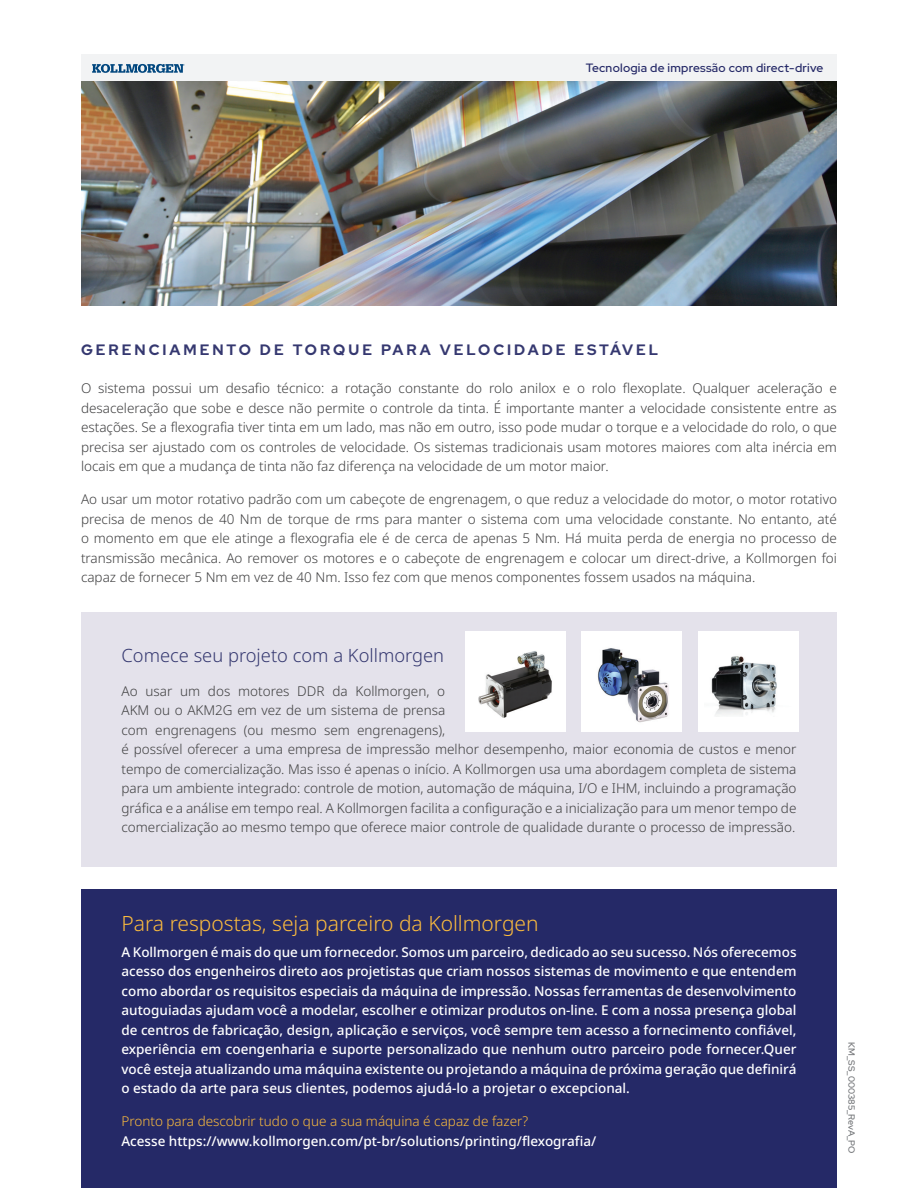
<style>
.page{position:relative;width:918px;height:1188px;background:#fff}
.page>*{position:absolute;margin:0;border:0;box-sizing:border-box;transform-origin:0 0}
.t1{font:300 21px "Noto Sans";color:#fbbb3e}
.t2{font:300 18.3px "Noto Sans";color:#353870}
.t3{font:700 15px "Red Hat Display";letter-spacing:.2em;color:#353870}
.t4{font:300 13.5px/19.5px "Noto Sans";color:#3e3e3f;text-align:justify}
.t5{font:500 13.5px/19.5px "Noto Sans";color:#fff;text-align:justify}
.t6{font:300 13.5px "Noto Sans";color:#fbbb3e}
.t7{font:500 12px "Red Hat Display";letter-spacing:.02em;color:#252967}
.t8{font:500 9px "Red Hat Display";color:#76787b}
</style>
<div class="page">
<div style="left:81px;top:54px;width:756px;height:27px;background:#f2f3f4"></div>
<svg style="left:92px;top:64px;width:93px;height:9px"></svg>
<div style="left:81px;top:890px;width:756px;height:298px;background:#252967"></div>
<img style="left:81px;top:81px;width:756px;height:224px">
<div style="left:81px;top:612px;width:756px;height:255px;background:#e4e2eb"></div>
<div style="left:465px;top:632px;width:101px;height:100px;background:#fff"></div>
<div style="left:581px;top:632px;width:100px;height:100px;background:#fff"></div>
<div style="left:698px;top:632px;width:101px;height:100px;background:#fff"></div>
<img style="left:478px;top:651px;width:74px;height:67px">
<img style="left:597px;top:648px;width:72px;height:75px">
<img style="left:711px;top:656px;width:66px;height:60px">
<p class="t7" style="left:586px;top:60px;width:239px">Tecnologia de impressão com direct-drive</p>
<p class="t3" style="left:81px;top:340px;width:579px">GERENCIAMENTO DE TORQUE PARA VELOCIDADE ESTÁVEL</p>
<p class="t4" style="left:81px;top:379px;width:758px">O sistema possui um desafio técnico: a rotação constante do rolo anilox e o rolo flexoplate. Qualquer aceleração e desaceleração que sobe e desce não permite o controle da tinta. É importante manter a velocidade consistente entre as estações. Se a flexografia tiver tinta em um lado, mas não em outro, isso pode mudar o torque e a velocidade do rolo, o que precisa ser ajustado com os controles de velocidade. Os sistemas tradicionais usam motores maiores com alta inércia em locais em que a mudança de tinta não faz diferença na velocidade de um motor maior.</p>
<p class="t4" style="left:81px;top:490px;width:758px">Ao usar um motor rotativo padrão com um cabeçote de engrenagem, o que reduz a velocidade do motor, o motor rotativo precisa de menos de 40 Nm de torque de rms para manter o sistema com uma velocidade constante. No entanto, até o momento em que ele atinge a flexografia ele é de cerca de apenas 5 Nm. Há muita perda de energia no processo de transmissão mecânica. Ao remover os motores e o cabeçote de engrenagem e colocar um direct-drive, a Kollmorgen foi capaz de fornecer 5 Nm em vez de 40 Nm. Isso fez com que menos componentes fossem usados na máquina.</p>
<h2 class="t2" style="left:122px;top:642px;width:324px">Comece seu projeto com a Kollmorgen</h2>
<p class="t4" style="left:122px;top:682px;width:677px;text-align:left">Ao usar um dos motores DDR da Kollmorgen, o<br>AKM ou o AKM2G em vez de um sistema de prensa<br>com engrenagens (ou mesmo sem engrenagens),<br>é possível oferecer a uma empresa de impressão melhor desempenho, maior economia de custos e menor tempo de comercialização. Mas isso é apenas o início. A Kollmorgen usa uma abordagem completa de sistema para um ambiente integrado: controle de motion, automação de máquina, I/O e IHM, incluindo a programação gráfica e a análise em tempo real. A Kollmorgen facilita a configuração e a inicialização para um menor tempo de comercialização ao mesmo tempo que oferece maior controle de qualidade durante o processo de impressão.</p>
<h1 class="t1" style="left:122px;top:908px;width:419px">Para respostas, seja parceiro da Kollmorgen</h1>
<p class="t5" style="left:122px;top:943px;width:677px">A Kollmorgen é mais do que um fornecedor. Somos um parceiro, dedicado ao seu sucesso. Nós oferecemos acesso dos engenheiros direto aos projetistas que criam nossos sistemas de movimento e que entendem como abordar os requisitos especiais da máquina de impressão. Nossas ferramentas de desenvolvimento autoguiadas ajudam você a modelar, escolher e otimizar produtos on-line. E com a nossa presença global de centros de fabricação, design, aplicação e serviços, você sempre tem acesso a fornecimento confiável, experiência em coengenharia e suporte personalizado que nenhum outro parceiro pode fornecer.Quer você esteja atualizando uma máquina existente ou projetando a máquina de próxima geração que definirá o estado da arte para seus clientes, podemos ajudá-lo a projetar o excepcional.</p>
<p class="t6" style="left:122px;top:1112px;width:408px">Pronto para descobrir tudo o que a sua máquina é capaz de fazer?</p>
<p class="t5" style="left:122px;top:1131px;width:476px">Acesse https://www.kollmorgen.com/pt-br/solutions/printing/flexografia/</p>
<p class="t8" style="left:857px;top:1042px;width:113px;rotate:90deg">KM_SS_000385_RevA_PO</p>
</div>
